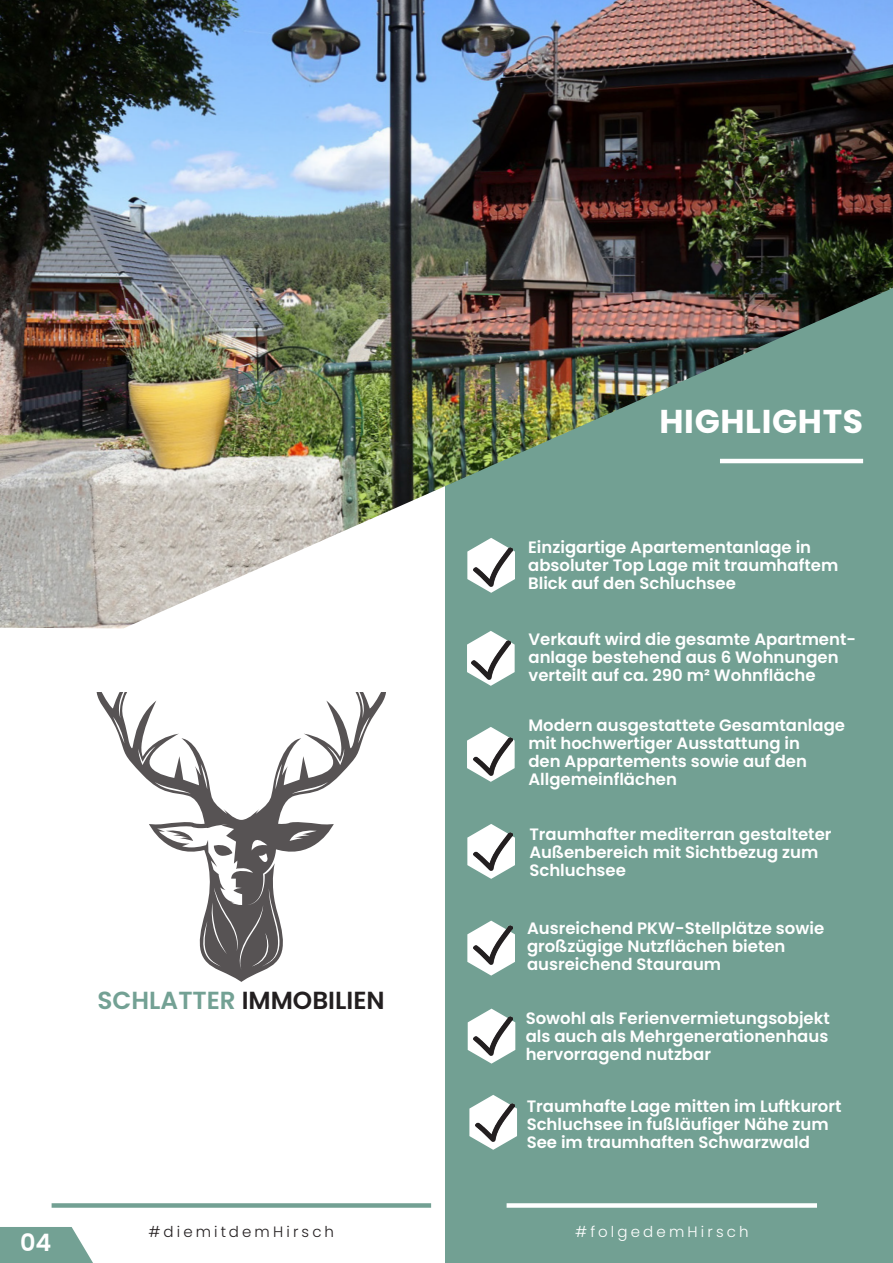
<style>
.page{position:relative;width:893px;height:1263px;background:#fff}
.page>*{position:absolute;margin:0;border:0;box-sizing:border-box;transform-origin:0 0}
.t1{font:700 33px "Poppins";letter-spacing:.02em;color:#fff}
.t2{font:600 24.75px "Poppins";color:#231f20}
.t3{font:600 24px "Poppins";color:#fff}
.t4{font:600 16.5px/18px "Poppins";color:#fff}
.t5{font:300 15px "Poppins";letter-spacing:.21em;color:#231f20}
.t6{font:300 15px "Poppins";letter-spacing:.21em;color:#fff}
.s1{color:#73a194}
</style>
<div class="page">
<div style="left:445px;top:266px;width:448px;height:997px;background:#72a093"></div>
<svg style="left:467px;top:631px;width:48px;height:55px"></svg>
<div style="left:52px;top:1203px;width:379px;height:5px;background:#72a093"></div>
<div style="left:507px;top:1203px;width:310px;height:5px;background:#fff"></div>
<svg style="left:467px;top:727px;width:48px;height:55px"></svg>
<svg style="left:467px;top:824px;width:48px;height:55px"></svg>
<svg style="left:467px;top:921px;width:48px;height:54px"></svg>
<svg style="left:468px;top:1009px;width:47px;height:55px"></svg>
<img style="left:0;top:0;width:892px;height:628px">
<svg style="left:892px;top:0;width:1px;height:288px"></svg>
<img style="left:474px;top:548px;width:38px;height:38px">
<img style="left:471px;top:641px;width:39px;height:38px">
<img style="left:474px;top:737px;width:38px;height:39px">
<img style="left:474px;top:832px;width:38px;height:39px">
<img style="left:474px;top:926px;width:38px;height:38px">
<img style="left:474px;top:1017px;width:38px;height:38px">
<svg style="left:0;top:1227px;width:93px;height:36px;background:#82aba0"></svg>
<svg style="left:469px;top:1095px;width:48px;height:55px"></svg>
<img style="left:475px;top:1103px;width:39px;height:38px">
<svg style="left:96px;top:692px;width:290px;height:290px"></svg>
<p class="t3" style="left:20px;top:1228px;width:33px">04</p>
<p class="t1" style="left:659px;top:403px;width:205px">HIGHLIGHTS</p>
<p class="t4" style="left:528px;top:538px;width:312px">Einzigartige Apartementanlage in absoluter Top Lage mit traumhaftem<br>Blick auf den Schluchsee</p>
<p class="t4" style="left:529px;top:630px;width:329px">Verkauft wird die gesamte Apartment&shy;anlage bestehend aus 6 Wohnungen verteilt auf ca. 290 m² Wohnfläche</p>
<p class="t4" style="left:528px;top:716px;width:318px">Modern ausgestattete Gesamtanlage mit hochwertiger Ausstattung in<br>den Appartements sowie auf den<br>Allgemeinflächen</p>
<p class="t4" style="left:529px;top:826px;width:304px">Traumhafter mediterran gestalteter<br>Außenbereich mit Sichtbezug zum<br>Schluchsee</p>
<p class="t2" style="left:98px;top:986px;width:289px"><span class="s1">SCHLATTER</span> IMMOBILIEN</p>
<p class="t4" style="left:527px;top:919px;width:299px">Ausreichend PKW-Stellplätze sowie großzügige Nutzflächen bieten ausreichend Stauraum</p>
<p class="t4" style="left:526px;top:1009px;width:306px;text-align:justify">Sowohl als Ferienvermietungsobjekt als auch als Mehrgenerationenhaus hervorragend nutzbar</p>
<p class="t4" style="left:527px;top:1097px;width:316px">Traumhafte Lage mitten im Luftkurort<br>Schluchsee in fußläufiger Nähe zum<br>See im traumhaften Schwarzwald</p>
<p class="t5" style="left:149px;top:1223px;width:187px">#diemitdemHirsch</p>
<p class="t6" style="left:575px;top:1223px;width:175px">#folgedemHirsch</p>
</div>
